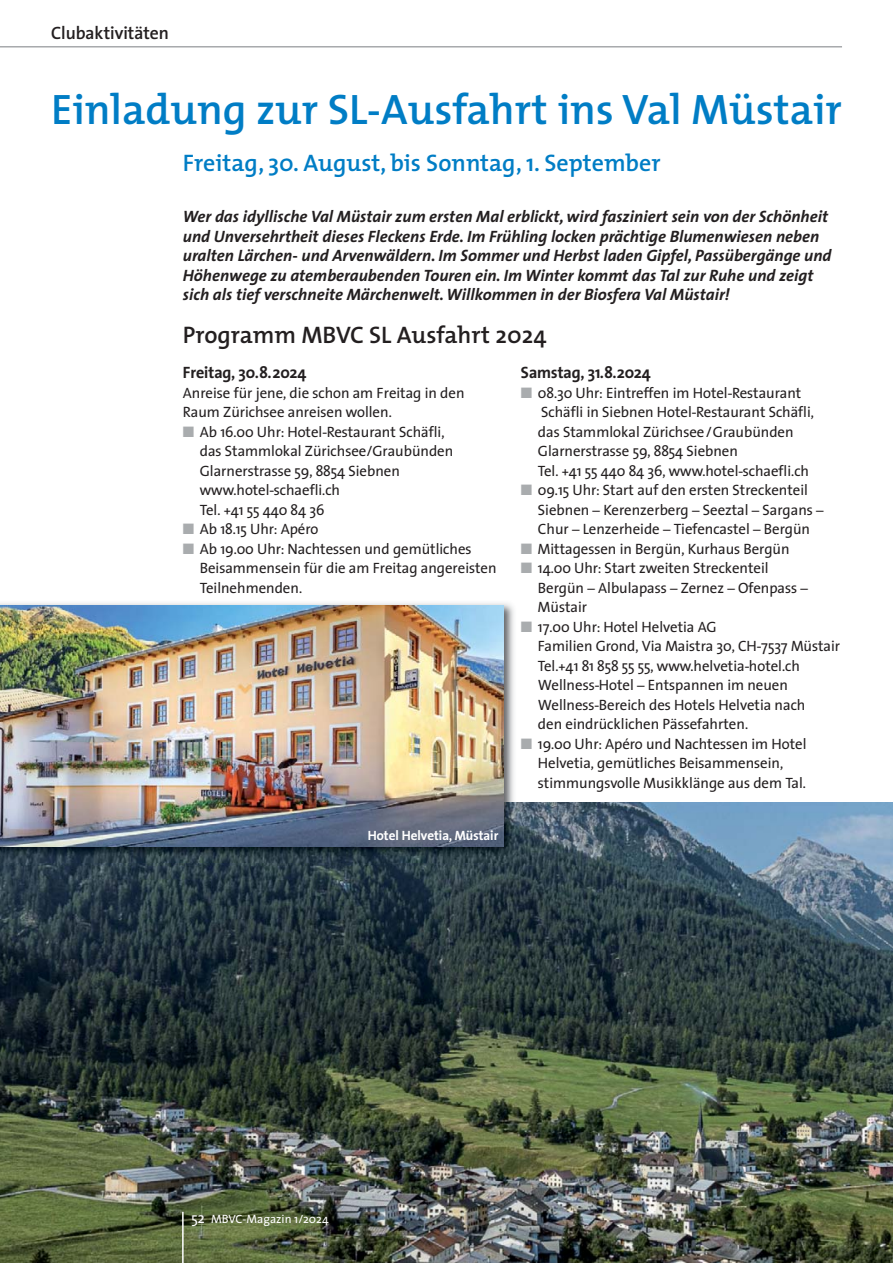
<style>
.page{position:relative;width:893px;height:1263px;background:#fff}
.page>*{position:absolute;margin:0;border:0;box-sizing:border-box;transform-origin:0 0}
.t1{font:600 42.9px "The Mix";color:#007dc5}
.t2{font:600 24px "The Mix";color:#007dc5}
.t3{font:600 24px "The Mix";color:#231f20}
.t4{font:600 18px "Thesis Sans";color:#231f20}
.t5{font:italic 700 16.5px/19.5px "The Sans";color:#231f20}
.t6{font:700 16.5px "Thesis Sans";color:#231f20}
.t7{font:15px/19.5px "Thesis Sans";color:#231f20}
.t8{font:700 13.5px "Thesis Sans";color:#fff}
.t9{font:12px "The Sans";color:#fff}
.s1{color:#a9acae}
.s2{font-family:"Thesis Sans";font-size:15px}
</style>
<div class="page">
<img style="left:0;top:803px;width:892px;height:460px">
<hr style="left:182px;top:1212px;width:2px;height:51px;background:#fff">
<hr style="left:0;top:46px;width:842px;height:2px;background:#a7a9ac">
<img style="left:0;top:603px;width:520px;height:259px">
<img style="left:0;top:606px;width:504px;height:241px">
<p class="t4" style="left:51px;top:26px;width:119px">Clubaktivitäten</p>
<h1 class="t1" style="left:51px;top:92px;width:792px">Einladung zur SL-Ausfahrt ins Val Müstair</h1>
<h2 class="t2" style="left:183px;top:154px;width:479px">Freitag, 30. August, bis Sonntag, 1. September</h2>
<p class="t5" style="left:183px;top:209px;width:650px">Wer das idyllische Val Müstair zum ersten Mal erblickt, wird fasziniert sein von der Schönheit und Unversehrtheit dieses Fleckens Erde. Im Frühling locken prächtige Blumenwiesen neben uralten Lärchen- und Arvenwäldern. Im Sommer und Herbst laden Gipfel, Passübergänge und Höhenwege zu atemberaubenden Touren ein. Im Winter kommt das Tal zur Ruhe und zeigt sich als tief verschneite Märchenwelt. Willkommen in der Biosfera Val Müstair!</p>
<h2 class="t3" style="left:183px;top:326px;width:365px">Programm MBVC SL Ausfahrt 2024</h2>
<p class="t6" style="left:521px;top:366px;width:131px">Samstag, 31.8.2024</p>
<p class="t7" style="left:538px;top:384px;width:277px;text-indent:-17px"><span class="s1">■</span> 08.30 Uhr: Eintreffen im Hotel-Restaurant Schäfli in Siebnen Hotel-Restaurant Schäfli, das Stammlokal Zürichsee/Graubünden Glarnerstrasse 59, 8854 Siebnen<br>Tel. +41 55 440 84 36, www.hotel-schaefli.ch</p>
<p class="t7" style="left:538px;top:482px;width:287px;text-indent:-17px"><span class="s1">■</span> 09.15 Uhr: Start auf den ersten Streckenteil<br>Siebnen – Kerenzerberg – Seeztal – Sargans –<br>Chur – Lenzerheide – Tiefencastel – Bergün</p>
<p class="t7" style="left:521px;top:540px;width:270px"><span class="s1">■</span> Mittagessen in Bergün, Kurhaus Bergün</p>
<p class="t7" style="left:538px;top:560px;width:271px;text-indent:-17px"><span class="s1">■</span> 14.00 Uhr: Start zweiten Streckenteil<br>Bergün – Albulapass – Zernez – Ofenpass –<br>Müstair</p>
<p class="t7" style="left:538px;top:618px;width:304px;text-indent:-17px"><span class="s1">■</span> 17.00 Uhr: Hotel Helvetia AG<br>Familien Grond, Via Maistra 30, CH-7537 Müstair Tel.+41 81 858 55 55, www.helvetia-hotel.ch Wellness-Hotel – Entspannen im neuen Wellness-Bereich des Hotels Helvetia nach<br>den eindrücklichen Pässefahrten.</p>
<p class="t7" style="left:538px;top:735px;width:270px;text-indent:-17px"><span class="s1">■</span> 19.00 Uhr: Apéro und Nachtessen im Hotel<br>Helvetia, gemütliches Beisammensein, stimmungsvolle Musikklänge aus dem Tal.</p>
<p class="t6" style="left:183px;top:366px;width:125px">Freitag, 30.8.2024</p>
<p class="t7" style="left:183px;top:384px;width:283px">Anreise für jene, die schon am Freitag in den<br>Raum Zürichsee anreisen wollen.</p>
<p class="t7" style="left:200px;top:423px;width:255px;text-indent:-17px"><span class="s1">■</span> Ab 16.00 Uhr: Hotel-Restaurant Schäfli, das Stammlokal Zürichsee/Graubünden<br>Glarnerstrasse 59, 8854 Siebnen www.hotel-schaefli.ch<br>Tel. +41 55 440 84 36</p>
<p class="t7" style="left:183px;top:521px;width:137px"><span class="s1">■</span> Ab 18.15 Uhr: Apéro</p>
<p class="t7" style="left:200px;top:540px;width:298px;text-indent:-17px"><span class="s1">■</span> Ab 19.00 Uhr: Nachtessen und gemütliches<br>Beisammensein für die am Freitag angereisten<br>Teilnehmenden.</p>
<p class="t8" style="left:368px;top:830px;width:132px">Hotel Helvetia, Müstair</p>
<p class="t9" style="left:191px;top:1214px;width:139px"><span class="s2">52</span> MBVC-Magazin 1/2024</p>
</div>
